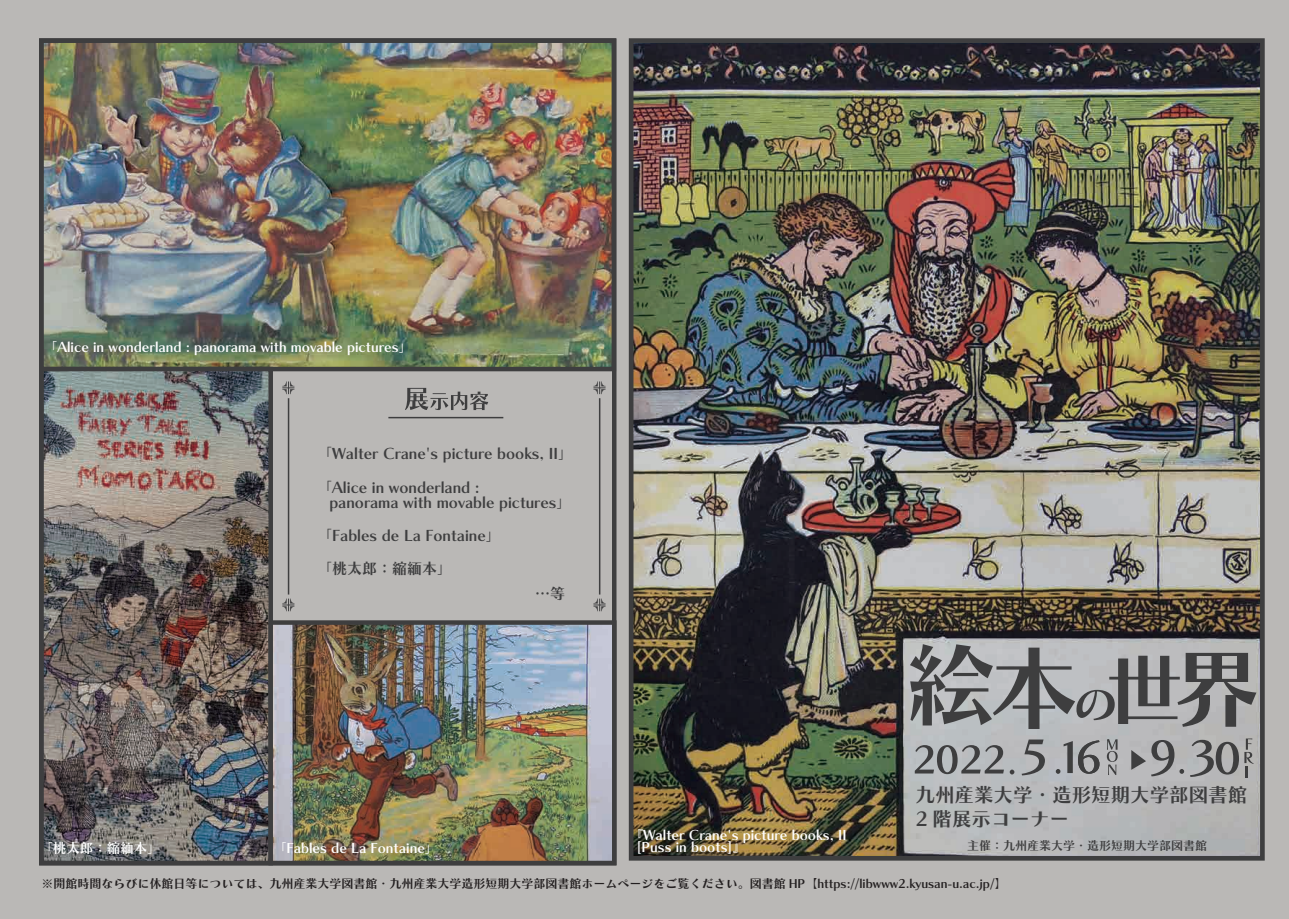
<style>
.page{position:relative;width:1289px;height:919px;background:#fff}
.page>*{position:absolute;margin:0;border:0;box-sizing:border-box;transform-origin:0 0}
.t1{font:19.5px/24px "Chiaro Std B";color:#3e3e3f}
.t2{font:15px/15px "Chiaro Std B";color:#3e3e3f}
.t3{font:13.5px "Chiaro Std B";color:#fff}
.t4{font:12px "Chiaro Std B";color:#231f20}
.t5{font:12px "Chiaro Std B";color:#3e3e3f}
</style>
<div class="page">
<div style="left:0;top:0;width:1288px;height:918px;background:#bab8b6"></div>
<img style="left:44px;top:43px;width:567px;height:323px">
<img style="left:44px;top:372px;width:224px;height:488px">
<div style="left:39px;top:367px;width:234px;height:498px;border:4px solid #3e3e3f"></div>
<img style="left:273px;top:625px;width:338px;height:235px">
<div style="left:268px;top:620px;width:348px;height:245px;border:4px solid #3e3e3f"></div>
<img style="left:635px;top:44px;width:623px;height:810px">
<div style="left:629px;top:38px;width:635px;height:822px;border:5px solid #3e3e3f"></div>
<svg style="left:910px;top:644px;width:346px;height:85px"></svg>
<svg style="left:914px;top:745px;width:89px;height:29px"></svg>
<svg style="left:1021px;top:739px;width:23px;height:36px"></svg>
<svg style="left:1106px;top:739px;width:11px;height:36px"></svg>
<svg style="left:1009px;top:769px;width:5px;height:5px"></svg>
<svg style="left:1131px;top:739px;width:107px;height:38px"></svg>
<svg style="left:1055px;top:740px;width:44px;height:33px"></svg>
<svg style="left:1244px;top:738px;width:9px;height:39px"></svg>
<div style="left:39px;top:38px;width:577px;height:827px;border:4px solid #3e3e3f"></div>
<svg style="left:405px;top:388px;width:83px;height:22px"></svg>
<svg style="left:593px;top:598px;width:12px;height:13px"></svg>
<svg style="left:593px;top:381px;width:12px;height:13px"></svg>
<hr style="left:599px;top:398px;width:1px;height:196px;background:#3e3e3f">
<svg style="left:282px;top:598px;width:12px;height:13px"></svg>
<svg style="left:282px;top:381px;width:12px;height:13px"></svg>
<hr style="left:288px;top:398px;width:1px;height:196px;background:#3e3e3f">
<hr style="left:388px;top:417px;width:115px;height:1px;background:#3e3e3f">
<p class="t3" style="left:44px;top:339px;width:370px">「Alice in wonderland : panorama with movable pictures」</p>
<p class="t2" style="left:317px;top:446px;width:257px">「Walter Crane's picture books, II」</p>
<p class="t2" style="left:329px;top:479px;width:244px;text-indent:-12px">「Alice in wonderland :<br>panorama with movable pictures」</p>
<p class="t2" style="left:317px;top:528px;width:185px">「Fables de La Fontaine」</p>
<p class="t2" style="left:317px;top:561px;width:136px">「桃太郎：縮緬本」</p>
<p class="t2" style="left:535px;top:585px;width:31px">…等</p>
<p class="t3" style="left:629px;top:826px;width:218px">『Walter Crane's picture books, II</p>
<p class="t3" style="left:39px;top:839px;width:123px">「桃太郎：縮緬本」</p>
<p class="t3" style="left:273px;top:839px;width:167px">「Fables de La Fontaine」</p>
<p class="t3" style="left:636px;top:838px;width:111px">[Puss in boots]』</p>
<h1 class="t1" style="left:915px;top:783px;width:333px">九州産業大学・造形短期大学部図書館<br>2 階展示コーナー</h1>
<p class="t5" style="left:967px;top:838px;width:241px">主催：九州産業大学・造形短期大学部図書館</p>
<p class="t4" style="left:41px;top:876px;width:966px">※開館時間ならびに休館日等については、九州産業大学図書館・九州産業大学造形短期大学部図書館ホームページをご覧ください。図書館 HP【https://libwww2.kyusan-u.ac.jp/】</p>
</div>
